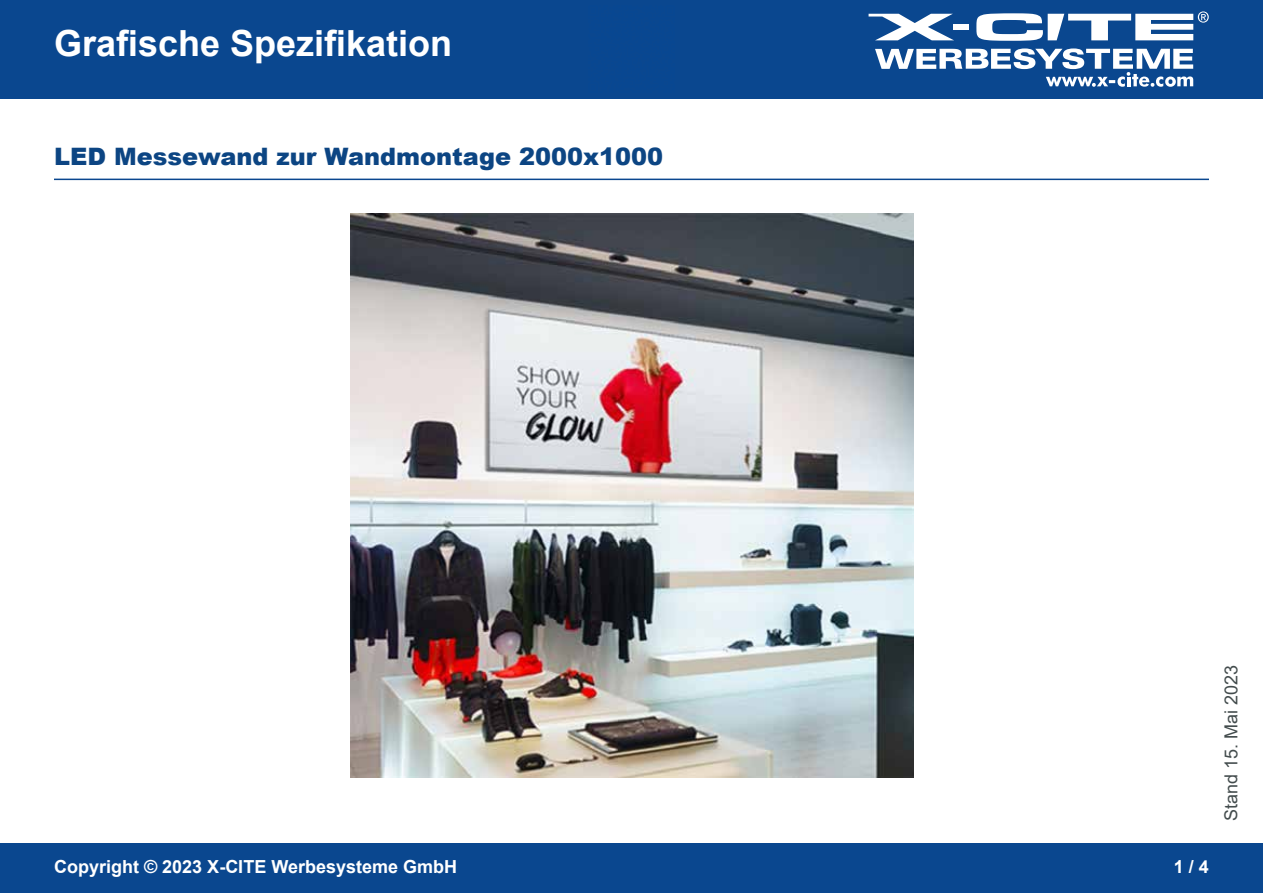
<style>
.page{position:relative;width:1263px;height:893px;background:#fff}
.page>*{position:absolute;margin:0;border:0;box-sizing:border-box;transform-origin:0 0}
.t1{font:700 36px "Arial";color:#fff}
.t2{font:900 24px "Arial";color:#0c4583}
.t3{font:700 18px "Arial";color:#fff}
.t4{font:18px "Arial";color:#434c4d}
</style>
<div class="page">
<div style="left:0;top:0;width:1263px;height:98px;background:#0a478f"></div>
<div style="left:0;top:844px;width:1263px;height:49px;background:#0a478f"></div>
<svg style="left:868px;top:14px;width:85px;height:26px"></svg>
<div style="left:953px;top:24px;width:15px;height:6px;background:#fff"></div>
<svg style="left:875px;top:48px;width:318px;height:39px"></svg>
<svg style="left:976px;top:11px;width:233px;height:30px"></svg>
<hr style="left:54px;top:179px;width:1155px;height:1px;background:#0a478f">
<img style="left:350px;top:214px;width:564px;height:563px">
<h1 class="t1" style="left:54px;top:18px;width:400px">Grafische Spezifikation</h1>
<h2 class="t2" style="left:54px;top:139px;width:611px">LED Messewand zur Wandmontage 2000x1000</h2>
<p class="t4" style="left:1219px;top:821px;width:158px;rotate:-90deg">Stand 15. Mai 2023</p>
<p class="t3" style="left:54px;top:854px;width:405px">Copyright © 2023 X-CITE Werbesysteme GmbH</p>
<p class="t3" style="left:1174px;top:854px;width:37px">1 / 4</p>
</div>
